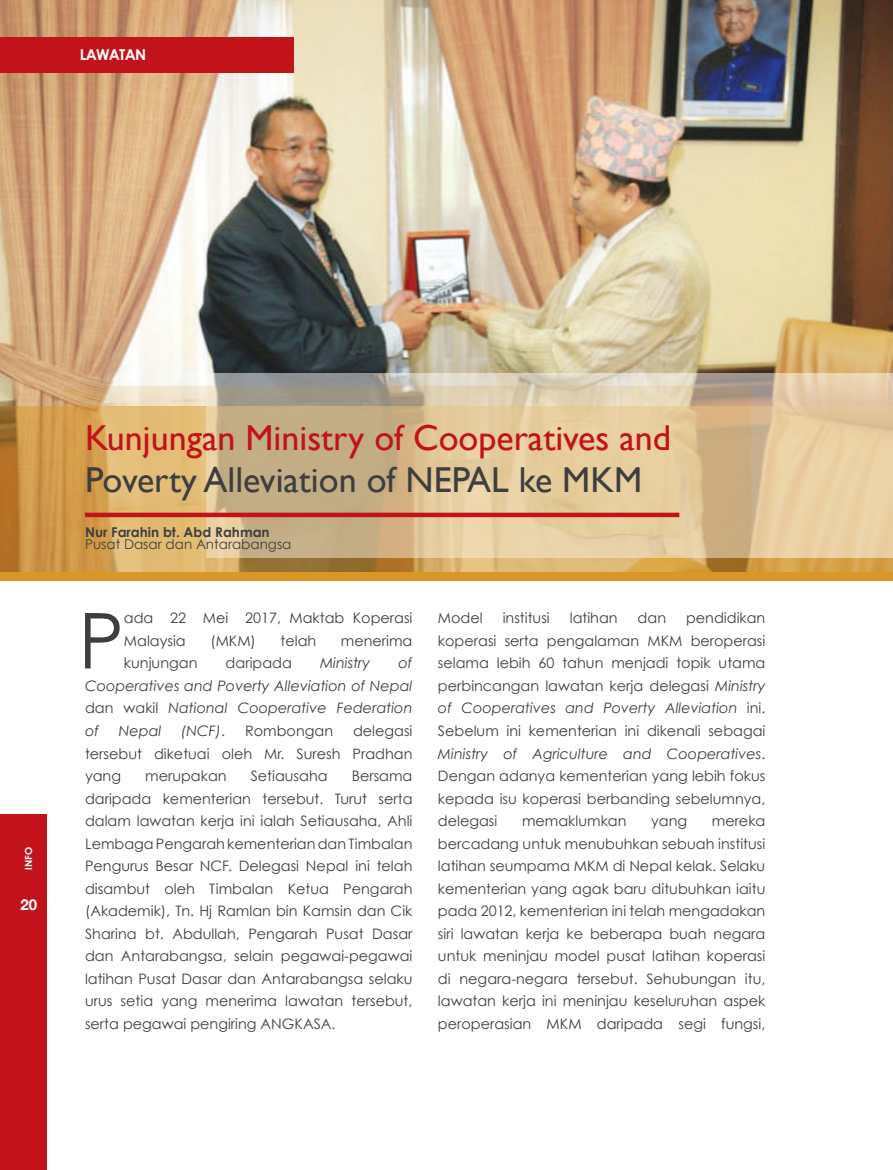
<style>
.page{position:relative;width:893px;height:1170px;background:#fff}
.page>*{position:absolute;margin:0;border:0;box-sizing:border-box;transform-origin:0 0}
.t1{font:77.1px "Century Gothic";color:#3e3e3f}
.t2{font:36px "Gill Sans";color:#c2121a}
.t3{font:36px "Gill Sans";color:#3e3e3f}
.t4{font:700 15px "Century Gothic";letter-spacing:-.05em;color:#fff}
.t5{font:700 15px "Helvetica Neue";color:#fff}
.t6{font:14.4px/22.5px "Century Gothic";color:#3e3e3f;text-align:justify}
.t7{font:italic 14.4px/22.5px "Century Gothic";color:#3e3e3f;text-align:justify}
.t8{font:13.5px "Century Gothic";color:#3e3e3f}
.t9{font:700 13.5px "Century Gothic";color:#3e3e3f}
.t10{font:700 9.75px "Century Gothic";color:#fff}
.s1{font-style:normal}
.s2{font-style:italic}
</style>
<div class="page">
<div style="left:0;top:814px;width:47px;height:355px;background:#c2121a"></div>
<img style="left:0;top:0;width:893px;height:406px">
<svg style="left:0;top:406px;width:893px;height:166px;background:#c99043"></svg>
<svg style="left:206px;top:373px;width:687px;height:184px;background:#ddc7a5"></svg>
<svg style="left:64px;top:386px;width:686px;height:186px;background:#d6b988"></svg>
<div style="left:0;top:37px;width:293px;height:35px;background:#c2121a"></div>
<div style="left:85px;top:512px;width:594px;height:5px;background:#c2121a"></div>
<div style="left:0;top:572px;width:893px;height:9px;background:#d99727"></div>
<p class="t4" style="left:80px;top:44px;width:68px">LAWATAN</p>
<p class="t10" style="left:21px;top:869px;width:25px;rotate:-90deg">INFO</p>
<p class="t5" style="left:20px;top:892px;width:18px">20</p>
<h2 class="t2" style="left:85px;top:417px;width:587px">Kunjungan Ministry of Cooperatives and</h2>
<h2 class="t3" style="left:85px;top:458px;width:559px">Poverty Alleviation of NEPAL ke MKM</h2>
<p class="t9" style="left:85px;top:522px;width:186px">Nur Farahin bt. Abd Rahman</p>
<p class="t8" style="left:85px;top:536px;width:208px">Pusat Dasar dan Antarabangsa</p>
<h1 class="t1" style="left:78px;top:593px;width:47px">P</h1>
<p class="t6" style="left:124px;top:606px;width:290px">ada 22 Mei 2017, Maktab Koperasi<br>Malaysia</p>
<p class="t6" style="left:210px;top:629px;width:47px">(MKM)</p>
<p class="t6" style="left:281px;top:629px;width:37px">telah</p>
<p class="t6" style="left:341px;top:629px;width:73px">menerima</p>
<p class="t7" style="left:85px;top:651px;width:329px;text-indent:313px">of Cooperatives and Poverty Alleviation of Nepal <span class="s1">dan wakil</span> National Cooperative Federation of</p>
<p class="t6" style="left:124px;top:651px;width:75px">kunjungan</p>
<p class="t6" style="left:226px;top:651px;width:68px">daripada</p>
<p class="t7" style="left:320px;top:651px;width:52px">Ministry</p>
<p class="t6" style="left:85px;top:719px;width:329px;text-indent:268px">delegasi tersebut diketuai oleh Mr. Suresh Pradhan yang</p>
<p class="t7" style="left:119px;top:719px;width:44px">Nepal</p>
<p class="t7" style="left:181px;top:719px;width:45px">(NCF)<span class="s1">.</span></p>
<p class="t6" style="left:245px;top:719px;width:90px">Rombongan</p>
<p class="t6" style="left:145px;top:764px;width:83px">merupakan</p>
<p class="t6" style="left:251px;top:764px;width:78px">Setiausaha</p>
<p class="t6" style="left:85px;top:764px;width:329px;text-indent:267px">Bersama daripada kementerian tersebut. Turut serta dalam lawatan kerja ini ialah Setiausaha, Ahli Lembaga Pengarah kementerian dan Timbalan Pengurus Besar NCF. Delegasi Nepal ini telah disambut oleh Timbalan Ketua Pengarah (Akademik), Tn. Hj Ramlan bin Kamsin dan Cik Sharina bt. Abdullah, Pengarah Pusat Dasar dan Antarabangsa, selain pegawai-pegawai latihan Pusat Dasar dan Antarabangsa selaku urus setia yang menerima lawatan tersebut, serta pegawai pengiring ANGKASA.</p>
<p class="t6" style="left:438px;top:606px;width:329px;text-indent:248px">pendidikan koperasi serta pengalaman MKM beroperasi selama lebih 60 tahun menjadi topik utama perbincangan lawatan kerja delegasi <span class="s2">Ministry of Cooperatives and Poverty Alleviation</span> ini.<br>Sebelum ini kementerian ini dikenali sebagai <span class="s2">Ministry of Agriculture and Cooperatives</span>.<br>Dengan adanya kementerian yang lebih fokus kepada isu koperasi berbanding sebelumnya, delegasi</p>
<p class="t6" style="left:438px;top:606px;width:46px">Model</p>
<p class="t6" style="left:503px;top:606px;width:49px">institusi</p>
<p class="t6" style="left:570px;top:606px;width:49px">latihan</p>
<p class="t6" style="left:638px;top:606px;width:30px">dan</p>
<p class="t6" style="left:438px;top:809px;width:329px;text-indent:274px">mereka bercadang untuk menubuhkan sebuah institusi latihan seumpama MKM di Nepal kelak. Selaku kementerian yang agak baru ditubuhkan iaitu pada 2012, kementerian ini telah mengadakan siri lawatan kerja ke beberapa buah negara untuk meninjau model pusat latihan koperasi di negara-negara tersebut. Sehubungan itu, lawatan kerja ini meninjau keseluruhan aspek peroperasian MKM daripada segi fungsi,</p>
<p class="t6" style="left:522px;top:809px;width:106px">memaklumkan</p>
<p class="t6" style="left:651px;top:809px;width:38px">yang</p>
</div>
